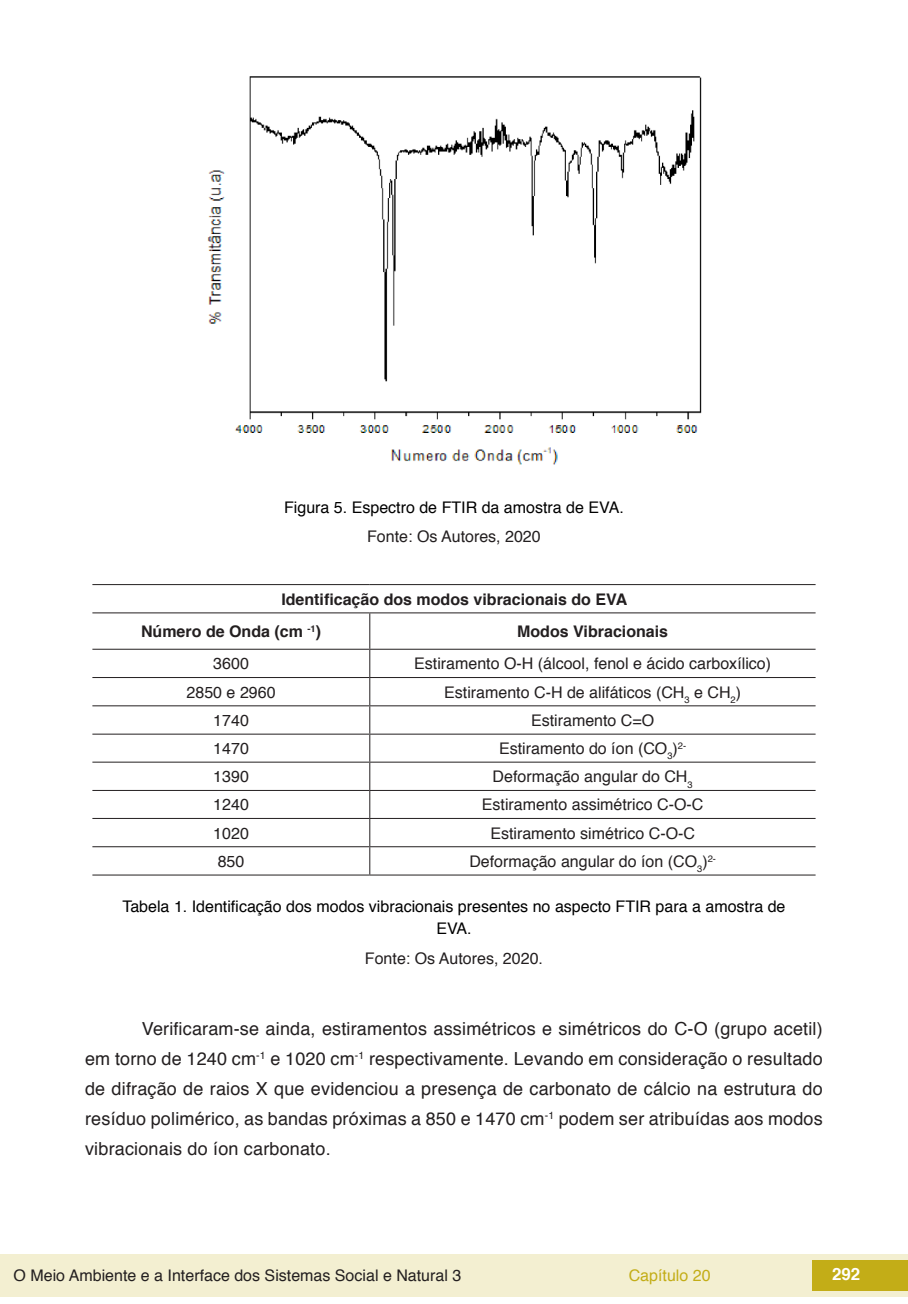
<style>
.page{position:relative;width:908px;height:1304px;background:#fff}
.page>*{position:absolute;margin:0;border:0;box-sizing:border-box;transform-origin:0 0}
.txt{font:18px/30px "Helvetica";letter-spacing:.01em;color:#231f20;text-align:justify}
.t1{font:700 16.8px "Helvetica";color:#fff}
.tab_txt_centro{font:16px "Helvetica";color:#231f20}
.info_tab_graf_imag{font:16px/22px "Helvetica";color:#000;text-align:center}
.tab_txt_centro-2{font:700 16px "Helvetica";color:#231f20}
.fonte_tab_gra_imag{font:16px "Helvetica";color:#231f20}
.t2{font:16px "Helvetica";color:#c3ad17}
</style>
<div class="page">
<div style="left:0;top:1254px;width:906px;height:43px;background:#f3efd1"></div>
<div style="left:812px;top:1261px;width:95px;height:30px;background:#c3ad17"></div>
<img style="left:207px;top:76px;width:495px;height:389px">
<hr style="left:92px;top:584px;width:277px;height:1px;background:#231f20">
<hr style="left:369px;top:584px;width:446px;height:1px;background:#231f20">
<hr style="left:92px;top:612px;width:277px;height:1px;background:#231f20">
<hr style="left:369px;top:612px;width:446px;height:1px;background:#231f20">
<hr style="left:369px;top:613px;width:1px;height:36px;background:#231f20">
<hr style="left:92px;top:649px;width:277px;height:1px;background:#231f20">
<hr style="left:369px;top:649px;width:446px;height:1px;background:#231f20">
<hr style="left:92px;top:677px;width:277px;height:1px;background:#231f20">
<hr style="left:369px;top:677px;width:446px;height:1px;background:#231f20">
<hr style="left:92px;top:705px;width:277px;height:1px;background:#231f20">
<hr style="left:369px;top:705px;width:446px;height:1px;background:#231f20">
<hr style="left:92px;top:734px;width:277px;height:1px;background:#231f20">
<hr style="left:369px;top:734px;width:446px;height:1px;background:#231f20">
<hr style="left:92px;top:762px;width:277px;height:1px;background:#231f20">
<hr style="left:369px;top:762px;width:446px;height:1px;background:#231f20">
<hr style="left:92px;top:790px;width:277px;height:1px;background:#231f20">
<hr style="left:369px;top:790px;width:446px;height:1px;background:#231f20">
<hr style="left:92px;top:818px;width:277px;height:1px;background:#231f20">
<hr style="left:369px;top:818px;width:446px;height:1px;background:#231f20">
<hr style="left:92px;top:846px;width:277px;height:1px;background:#231f20">
<hr style="left:369px;top:846px;width:446px;height:1px;background:#231f20">
<svg style="left:369px;top:650px;width:1px;height:225px"></svg>
<hr style="left:92px;top:875px;width:277px;height:1px;background:#231f20">
<hr style="left:369px;top:875px;width:446px;height:1px;background:#231f20">
<p class="info_tab_graf_imag" style="left:284px;top:497px;width:341px">Figura 5. Espectro de FTIR da amostra de EVA.</p>
<p class="fonte_tab_gra_imag" style="left:367px;top:524px;width:175px">Fonte: Os Autores, 2020</p>
<p class="tab_txt_centro-2" style="left:281px;top:586px;width:347px">Identificação dos modos vibracionais do EVA</p>
<p class="tab_txt_centro-2" style="left:141px;top:618px;width:181px">Número de Onda (cm <sup>-1</sup>)</p>
<p class="tab_txt_centro-2" style="left:517px;top:618px;width:152px">Modos Vibracionais</p>
<p class="tab_txt_centro" style="left:213px;top:651px;width:37px">3600</p>
<p class="tab_txt_centro" style="left:414px;top:651px;width:358px">Estiramento O-H (álcool, fenol e ácido carboxílico)</p>
<p class="tab_txt_centro" style="left:186px;top:680px;width:90px">2850 e 2960</p>
<p class="tab_txt_centro" style="left:444px;top:680px;width:298px">Estiramento C-H de alifáticos (CH<sub>3</sub> e CH<sub>2</sub>)</p>
<p class="tab_txt_centro" style="left:213px;top:708px;width:37px">1740</p>
<p class="tab_txt_centro" style="left:531px;top:708px;width:125px">Estiramento C=O</p>
<p class="tab_txt_centro" style="left:213px;top:736px;width:37px">1470</p>
<p class="tab_txt_centro" style="left:499px;top:736px;width:188px">Estiramento do íon (CO<sub>3</sub>)<sup>2-</sup></p>
<p class="tab_txt_centro" style="left:213px;top:764px;width:37px">1390</p>
<p class="tab_txt_centro" style="left:492px;top:764px;width:201px">Deformação angular do CH<sub>3</sub></p>
<p class="tab_txt_centro" style="left:213px;top:792px;width:37px">1240</p>
<p class="tab_txt_centro" style="left:481px;top:792px;width:223px">Estiramento assimétrico C-O-C</p>
<p class="tab_txt_centro" style="left:213px;top:821px;width:37px">1020</p>
<p class="tab_txt_centro" style="left:490px;top:821px;width:206px">Estiramento simétrico C-O-C</p>
<p class="tab_txt_centro" style="left:218px;top:849px;width:28px">850</p>
<p class="tab_txt_centro" style="left:469px;top:849px;width:248px">Deformação angular do íon (CO<sub>3</sub>)<sup>2-</sup></p>
<p class="info_tab_graf_imag" style="left:122px;top:896px;width:664px">Tabela 1. Identificação dos modos vibracionais presentes no aspecto FTIR para a amostra de<br>EVA.</p>
<p class="fonte_tab_gra_imag" style="left:365px;top:946px;width:179px">Fonte: Os Autores, 2020.</p>
<p class="txt" style="left:85px;top:1014px;width:738px;text-indent:57px">Verificaram-se ainda, estiramentos assimétricos e simétricos do C-O (grupo acetil) em torno de 1240 cm<sup>-1</sup> e 1020 cm<sup>-1</sup> respectivamente. Levando em consideração o resultado de difração de raios X que evidenciou a presença de carbonato de cálcio na estrutura do resíduo polimérico, as bandas próximas a 850 e 1470 cm<sup>-1</sup> podem ser atribuídas aos modos vibracionais do íon carbonato.</p>
<p class="tab_txt_centro" style="left:14px;top:1263px;width:449px">O Meio Ambiente e a Interface dos Sistemas Social e Natural 3</p>
<p class="t2" style="left:628px;top:1263px;width:83px">Capítulo 20</p>
<p class="t1" style="left:831px;top:1261px;width:30px">292</p>
</div>
